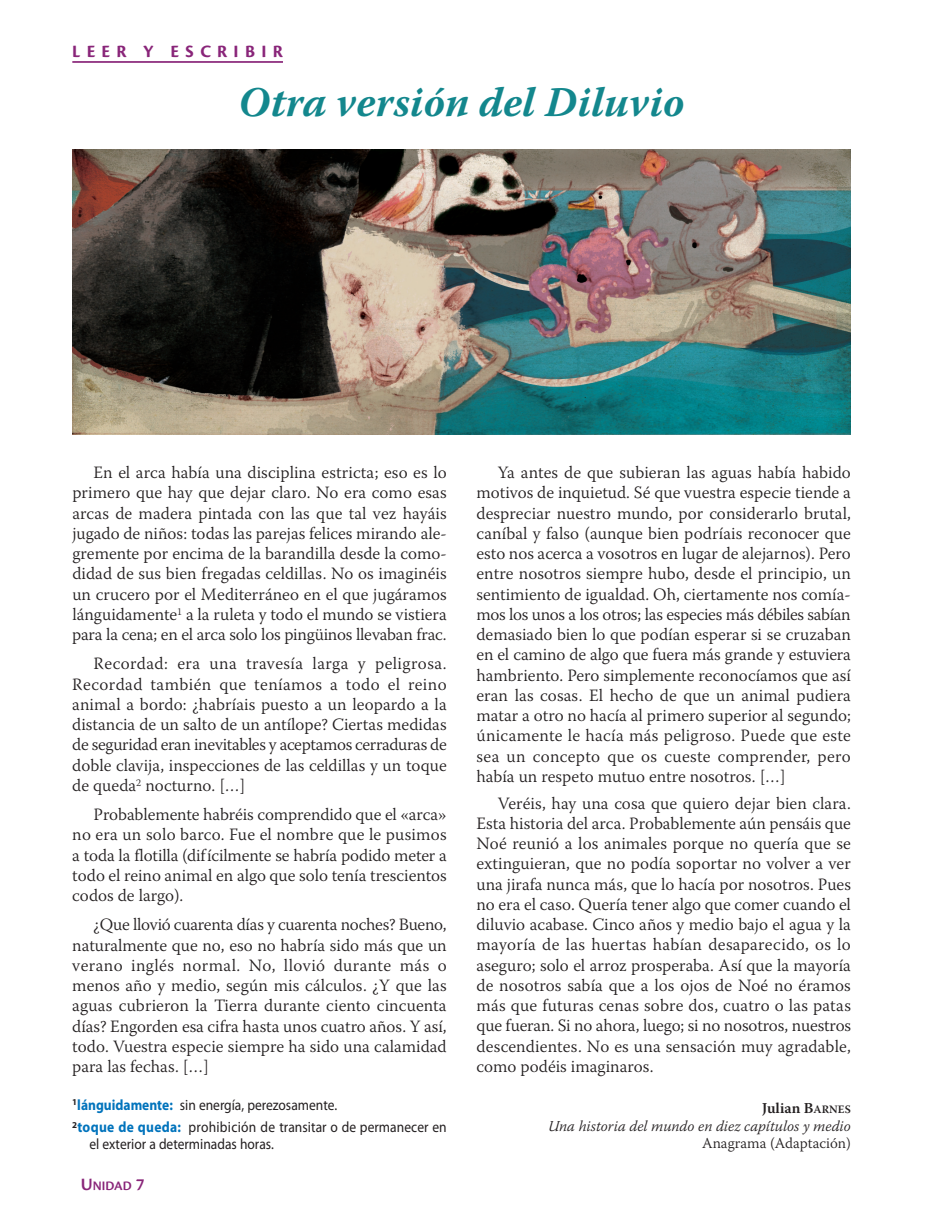
<style>
.page{position:relative;width:936px;height:1221px;background:#fff}
.page>*{position:absolute;margin:0;border:0;box-sizing:border-box;transform-origin:0 0}
.t1{font:italic 700 42px "Warnock Pro";color:#13878d}
.t2{font:700 18px "Cronos Pro";letter-spacing:.35em;color:#892579}
.t3{font:300 17.25px/20.2px "Warnock Pro";color:#231f20;text-align:justify}
.t4{font:15px/23px "Myriad Pro";color:#231f20;scale:.9 1}
.t5{font:italic 300 15px/17.2px "Warnock Pro";color:#231f20;text-align:right}
.t6{font:300 15px "Warnock Pro";color:#231f20}
.t7{font:600 13.5px "Cronos Pro";color:#892579}
.s1{font-weight:700;color:#0073bc}
.s2{font-size:18px}
.s3{font-weight:600;font-style:normal}
.s4{font-weight:600;font-style:normal;font-size:11.25px}
</style>
<div class="page">
<img style="left:72px;top:61px;width:779px;height:374px">
<p class="t2" style="left:72px;top:40px;width:212px">LEER Y ESCRIBIR</p>
<h1 class="t1" style="left:238px;top:77px;width:447px">Otra versión del Diluvio</h1>
<p class="t3" style="left:72px;top:464px;width:376px;text-indent:21px">En el arca había una disciplina estricta; eso es lo primero que hay que dejar claro. No era como esas arcas de madera pintada con las que tal vez hayáis jugado de niños: todas las parejas felices mirando ale&shy;gremente por encima de la barandilla desde la como&shy;didad de sus bien fregadas celdillas. No os imaginéis un crucero por el Mediterráneo en el que jugáramos lánguidamente<sup>1</sup> a la ruleta y todo el mundo se vistiera para la cena; en el arca solo los pingüinos llevaban frac.</p>
<p class="t3" style="left:72px;top:655px;width:376px;text-indent:21px">Recordad: era una travesía larga y peligrosa.<br>Recordad también que teníamos a todo el reino animal a bordo: ¿habríais puesto a un leopardo a la distancia de un salto de un antílope? Ciertas medidas de seguridad eran inevitables y aceptamos cerraduras de doble clavija, inspecciones de las celdillas y un toque de queda<sup>2</sup> nocturno. […]</p>
<p class="t3" style="left:72px;top:806px;width:376px;text-indent:21px">Probablemente habréis comprendido que el «arca» no era un solo barco. Fue el nombre que le pusimos a toda la flotilla (difícilmente se habría podido meter a todo el reino animal en algo que solo tenía trescientos codos de largo).</p>
<p class="t3" style="left:72px;top:916px;width:376px;text-indent:21px">¿Que llovió cuarenta días y cuarenta noches? Bueno, naturalmente que no, eso no habría sido más que un verano inglés normal. No, llovió durante más o menos año y medio, según mis cálculos. ¿Y que las aguas cubrieron la Tierra durante ciento cincuenta días? Engorden esa cifra hasta unos cuatro años. Y así, todo. Vuestra especie siempre ha sido una calamidad para las fechas. […]</p>
<p class="t4" style="left:72px;top:1094px;width:417px"><sup>1</sup><span class="s1">lánguidamente:</span> sin energía, perezosamente.<br><sup>2</sup><span class="s1">toque de queda:</span> prohibición de transitar o de permanecer en</p>
<p class="t4" style="left:89px;top:1133px;width:206px">el exterior a determinadas horas.</p>
<p class="t7" style="left:81px;top:1180px;width:65px"><span class="s2">U</span>NIDAD <span class="s2">7</span></p>
<p class="t3" style="left:476px;top:464px;width:376px;text-indent:21px">Ya antes de que subieran las aguas había habido motivos de inquietud. Sé que vuestra especie tiende a despreciar nuestro mundo, por considerarlo brutal, caníbal y falso (aunque bien podríais reconocer que esto nos acerca a vosotros en lugar de alejarnos). Pero entre nosotros siempre hubo, desde el principio, un sentimiento de igualdad. Oh, ciertamente nos comía&shy;mos los unos a los otros; las especies más débiles sabían demasiado bien lo que podían esperar si se cruzaban en el camino de algo que fuera más grande y estuviera hambriento. Pero simplemente reconocíamos que así eran las cosas. El hecho de que un animal pudiera matar a otro no hacía al primero superior al segundo; únicamente le hacía más peligroso. Puede que este sea un concepto que os cueste comprender, pero había un respeto mutuo entre nosotros. […]</p>
<p class="t3" style="left:476px;top:794px;width:376px;text-indent:21px">Veréis, hay una cosa que quiero dejar bien clara.<br>Esta historia del arca. Probablemente aún pensáis que Noé reunió a los animales porque no quería que se extinguieran, que no podía soportar no volver a ver una jirafa nunca más, que lo hacía por nosotros. Pues no era el caso. Quería tener algo que comer cuando el diluvio acabase. Cinco años y medio bajo el agua y la mayoría de las huertas habían desaparecido, os lo aseguro; solo el arroz prosperaba. Así que la mayoría de nosotros sabía que a los ojos de Noé no éramos más que futuras cenas sobre dos, cuatro o las patas que fueran. Si no ahora, luego; si no nosotros, nuestros descendientes. No es una sensación muy agradable, como podéis imaginaros.</p>
<p class="t5" style="left:548px;top:1101px;width:304px"><span class="s3">Julian B</span><span class="s4">ARNES<br></span>Una historia del mundo en diez capítulos y medio</p>
<p class="t6" style="left:702px;top:1137px;width:150px">Anagrama (Adaptación)</p>
</div>
